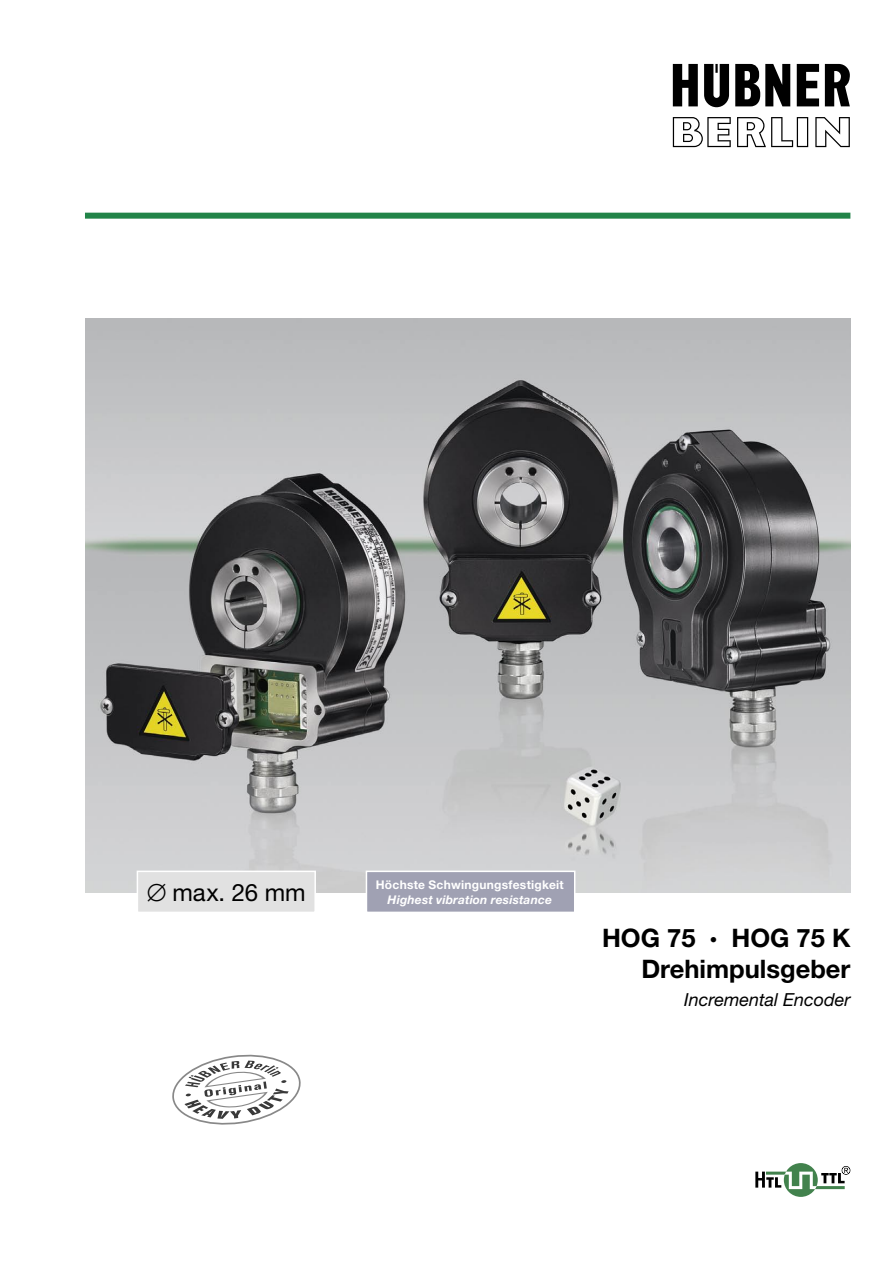
<style>
.page{position:relative;width:893px;height:1263px;background:#fff}
.page>*{position:absolute;margin:0;border:0;box-sizing:border-box;transform-origin:0 0}
._1_-_Bezeichnung_deutsch{font:700 25.5px "Helvetica Neue";color:#000}
._1_-_TYP{font:700 25.5px "Helvetica Neue";color:#000}
.t1{font:24px "Helvetica Neue";letter-spacing:-.005em;color:#000}
._1_-_Bezeichnung_englisch{font:italic 18px "Helvetica Neue";color:#000}
.t2{font:700 12px "Helvetica Neue";letter-spacing:.02em;color:#fff}
.t3{font:italic 700 12px "Helvetica Neue";letter-spacing:.015em;color:#fff}
.s1{font-size:15px}
</style>
<div class="page">
<img style="left:85px;top:319px;width:765px;height:574px">
<div style="left:85px;top:213px;width:765px;height:6px;background:#228448"></div>
<div style="left:366px;top:871px;width:209px;height:41px;background:#a0a1b3"></div>
<div style="left:366px;top:870px;width:209px;height:43px;border:2px solid #fff"></div>
<svg style="left:172px;top:1054px;width:129px;height:71px"></svg>
<svg style="left:755px;top:1163px;width:95px;height:34px"></svg>
<svg style="left:673px;top:64px;width:177px;height:83px"></svg>
<div style="left:137px;top:871px;width:178px;height:41px;background:#e1e1e1"></div>
<div style="left:137px;top:870px;width:179px;height:43px;border:2px solid #fff"></div>
<p class="t2" style="left:376px;top:877px;width:189px">Höchste Schwingungsfestigkeit</p>
<p class="t1" style="left:147px;top:878px;width:160px">∅ max. 26 mm</p>
<p class="t3" style="left:388px;top:892px;width:166px">Highest vibration resistance</p>
<p class="_1_-_TYP" style="left:602px;top:922px;width:250px">HOG 75 <span class="s1">•</span> HOG 75 K</p>
<p class="_1_-_Bezeichnung_deutsch" style="left:641px;top:953px;width:211px">Drehimpulsgeber</p>
<p class="_1_-_Bezeichnung_englisch" style="left:684px;top:988px;width:168px">Incremental Encoder</p>
</div>
